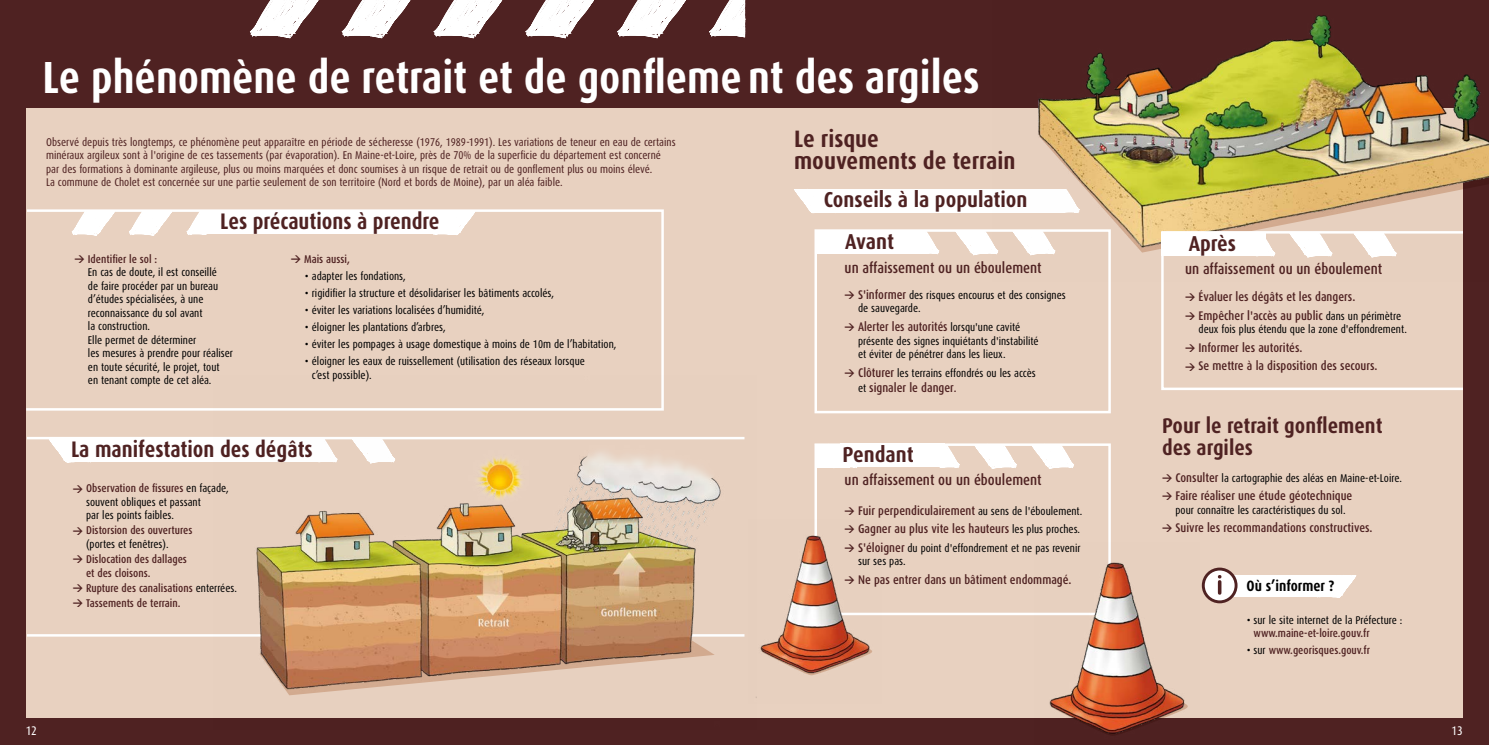
<style>
.page{position:relative;width:1489px;height:745px;background:#fff}
.page>*{position:absolute;margin:0;border:0;box-sizing:border-box;transform-origin:0 0}
.t1{font:700 45px "Dax Condensed";color:#fff}
.t2{font:700 23.75px/22.5px "Dax Condensed";color:#4f2222;scale:1.04 1}
.t3{font:700 22.5px "Dax Condensed";color:#4f2222}
.t4{font:700 21.62px "Dax Condensed";color:#4f2222;scale:1.04 1}
.t5{font:700 21.25px/22.5px "Dax Condensed";color:#4f2222;scale:1.04 1}
.t6{font:500 15px "Dax Condensed";color:#4f2222}
.t7{font:700 15px "Dax Condensed";color:#000}
.t8{font:500 12.5px/18.5px "Dax Condensed";color:#4f2222}
.t9{font:12.5px "Dax Condensed";color:#fff}
.t10{font:11.25px/13.5px "Dax Condensed";color:#000}
.t11{font:11.25px/13.5px "Dax Condensed";color:#4f2222}
.t12{font:500 11.25px/13.5px "Dax Condensed";color:#4f2222}
.s1{font-family:"DIN";font-weight:700;font-size:10px;color:#4f2222}
.s2{font-weight:500;color:#4f2222}
.s3{font-family:"DIN";font-weight:700;font-size:10px}
.s4{font-weight:500;font-size:12.5px;color:#4f2222}
.s5{font-weight:400;font-size:11.25px;color:#000}
.s6{font-size:11.25px}
.s7{font-weight:400;color:#000}
</style>
<div class="page">
<div style="left:0;top:0;width:744px;height:744px;background:#4f2222"></div>
<div style="left:26px;top:109px;width:718px;height:608px;background:#e8d1c0"></div>
<div style="left:744px;top:0;width:744px;height:744px;background:#4f2222"></div>
<div style="left:744px;top:109px;width:718px;height:608px;background:#e8d1c0"></div>
<svg style="left:26px;top:209px;width:638px;height:202px"></svg>
<div style="left:74px;top:438px;width:245px;height:23px;background:#fff"></div>
<svg style="left:27px;top:385px;width:80px;height:78px"></svg>
<hr style="left:27px;top:436px;width:717px;height:3px;background:#fff">
<hr style="left:27px;top:633px;width:717px;height:3px;background:#fff">
<img style="left:213px;top:375px;width:543px;height:343px">
<div style="left:819px;top:189px;width:243px;height:23px;background:#fff"></div>
<svg style="left:57px;top:0;width:795px;height:259px"></svg>
<svg style="left:902px;top:413px;width:186px;height:56px"></svg>
<div style="left:840px;top:443px;width:104px;height:24px;background:#fff"></div>
<svg style="left:814px;top:413px;width:58px;height:79px"></svg>
<div style="left:816px;top:444px;width:34px;height:23px;background:#fff"></div>
<div style="left:1219px;top:575px;width:113px;height:21px;background:#fff"></div>
<svg style="left:1302px;top:575px;width:55px;height:23px"></svg>
<svg style="left:1203px;top:568px;width:32px;height:33px"></svg>
<div style="left:1201px;top:567px;width:36px;height:36px;border:3px solid #4f2222;border-radius:50%"></div>
<svg style="left:1217px;top:574px;width:4px;height:20px"></svg>
<img style="left:992px;top:15px;width:496px;height:266px">
<div style="left:1161px;top:231px;width:302px;height:159px;border:2px solid #fff"></div>
<svg style="left:1217px;top:177px;width:194px;height:103px"></svg>
<div style="left:1161px;top:232px;width:104px;height:24px;background:#fff"></div>
<img style="left:1034px;top:542px;width:165px;height:192px">
<img style="left:748px;top:519px;width:133px;height:184px">
<div style="left:814px;top:229px;width:296px;height:184px;border:2px solid #fff"></div>
<svg style="left:881px;top:134px;width:327px;height:144px"></svg>
<div style="left:816px;top:231px;width:103px;height:23px;background:#fff"></div>
<h1 class="t1" style="left:43px;top:52px;width:938px">Le phénomène de retrait et de gonfleme nt des argiles</h1>
<h2 class="t2" style="left:794px;top:127px;width:214px">Le risque<br>mouvements de terrain</h2>
<p class="t11" style="left:46px;top:135px;width:631px">Observé depuis très longtemps, ce phénomène peut apparaître en période de sécheresse (1976, 1989-1991). Les variations de teneur en eau de certains minéraux argileux sont à l'origine de ces tassements (par évaporation). En Maine-et-Loire, près de 70% de la superficie du département est concerné par des formations à dominante argileuse, plus ou moins marquées et donc soumises à un risque de retrait ou de gonflement plus ou moins élevé.<br>La commune de Cholet est concernée sur une partie seulement de son territoire (Nord et bords de Moine), par un aléa faible.</p>
<h3 class="t4" style="left:823px;top:188px;width:197px">Conseils à la population</h3>
<h3 class="t3" style="left:220px;top:208px;width:221px">Les précautions à prendre</h3>
<p class="t10" style="left:88px;top:252px;width:147px;text-indent:-13px"><span class="s1">&gt;</span> <span class="s2">Identifier le sol :<br></span>En cas de doute, il est conseillé<br>de faire procéder par un bureau d’études spécialisées, à une reconnaissance du sol avant<br>la construction.<br>Elle permet de déterminer<br>les mesures à prendre pour réaliser en toute sécurité, le projet, tout<br>en tenant compte de cet aléa.</p>
<p class="t12" style="left:291px;top:252px;width:61px"><span class="s3">&gt;</span> Mais aussi,</p>
<h3 class="t4" style="left:845px;top:229px;width:48px">Avant</h3>
<h3 class="t6" style="left:844px;top:260px;width:198px">un affaissement ou un éboulement</h3>
<p class="t10" style="left:858px;top:288px;width:209px;text-indent:-13px"><span class="s1">&gt;</span> <span class="s4">S'informer</span> des risques encourus et des consignes de sauvegarde.</p>
<p class="t8" style="left:844px;top:317px;width:177px"><span class="s3">&gt;</span> Alerter les autorités <span class="s5">lorsqu'une cavité</span></p>
<p class="t10" style="left:858px;top:334px;width:182px">présente des signes inquiétants d'instabilité et éviter de pénétrer dans les lieux.</p>
<p class="t10" style="left:844px;top:366px;width:193px"><span class="s1">&gt;</span> <span class="s4">Clôturer</span> les terrains effondrés ou les accès</p>
<p class="t8" style="left:858px;top:378px;width:100px"><span class="s5">et</span> signaler le danger<span class="s6">.</span></p>
<p class="t10" style="left:305px;top:269px;width:102px">• adapter les fondations,</p>
<p class="t10" style="left:305px;top:286px;width:251px">• rigidifier la structure et désolidariser les bâtiments accolés,</p>
<p class="t10" style="left:305px;top:303px;width:181px">• éviter les variations localisées d’humidité,</p>
<p class="t10" style="left:305px;top:320px;width:142px">• éloigner les plantations d’arbres,</p>
<p class="t10" style="left:305px;top:337px;width:313px">• éviter les pompages à usage domestique à moins de 10m de l’habitation,</p>
<p class="t10" style="left:312px;top:354px;width:274px;text-indent:-7px">• éloigner les eaux de ruissellement (utilisation des réseaux lorsque c’est possible).</p>
<h3 class="t3" style="left:71px;top:436px;width:243px">La manifestation des dégâts</h3>
<p class="t10" style="left:86px;top:481px;width:144px;text-indent:-13px"><span class="s1">&gt;</span> <span class="s2">Observation de fissures</span> en façade, souvent obliques et passant<br>par les points faibles.</p>
<p class="t12" style="left:86px;top:523px;width:108px;text-indent:-13px"><span class="s3">&gt;</span> Distorsion des ouvertures <span class="s7">(portes et fenêtres).</span></p>
<p class="t12" style="left:86px;top:552px;width:102px;text-indent:-13px"><span class="s3">&gt;</span> Dislocation des dallages et des cloisons.</p>
<p class="t12" style="left:73px;top:580px;width:166px;line-height:15px"><span class="s3">&gt;</span> Rupture des canalisations <span class="s7">enterrées. </span><span class="s3">&gt;</span> Tassements de terrain.</p>
<h3 class="t4" style="left:842px;top:442px;width:70px">Pendant</h3>
<h3 class="t6" style="left:844px;top:471px;width:198px">un affaissement ou un éboulement</h3>
<p class="t8" style="left:844px;top:501px;width:239px"><span class="s3">&gt;</span> Fuir perpendiculairement <span class="s5">au sens de l'éboulement. </span><span class="s3">&gt;</span> Gagner au plus vite les hauteurs <span class="s5">les plus proches.</span></p>
<p class="t10" style="left:858px;top:541px;width:224px;text-indent:-13px"><span class="s1">&gt;</span> <span class="s4">S'éloigner</span> du point d'effondrement et ne pas revenir sur ses pas.</p>
<p class="t8" style="left:844px;top:570px;width:228px"><span class="s3">&gt;</span> Ne pas entrer dans un bâtiment endommagé.</p>
<h3 class="t4" style="left:1188px;top:231px;width:47px">Après</h3>
<h3 class="t6" style="left:1184px;top:260px;width:198px">un affaissement ou un éboulement</h3>
<p class="t8" style="left:1184px;top:287px;width:217px"><span class="s3">&gt;</span> Évaluer les dégâts et les dangers.<br><span class="s3">&gt;</span> Empêcher l'accès au public <span class="s5">dans un périmètre</span></p>
<p class="t10" style="left:1198px;top:322px;width:210px">deux fois plus étendu que la zone d'effondrement.</p>
<p class="t8" style="left:1184px;top:338px;width:194px"><span class="s3">&gt;</span> Informer les autorités.<br><span class="s3">&gt;</span> Se mettre à la disposition des secours.</p>
<h3 class="t5" style="left:1161px;top:414px;width:213px">Pour le retrait gonflement des argiles</h3>
<p class="t10" style="left:1161px;top:470px;width:241px"><span class="s1">&gt;</span> <span class="s4">Consulter</span> la cartographie des aléas en Maine-et-Loire.</p>
<p class="t8" style="left:1161px;top:486px;width:192px"><span class="s3">&gt;</span> Faire réaliser une étude géotechnique</p>
<p class="t10" style="left:1175px;top:502px;width:171px">pour connaître les caractéristiques du sol.</p>
<p class="t8" style="left:1161px;top:518px;width:212px"><span class="s3">&gt;</span> Suivre les recommandations constructives.</p>
<h3 class="t7" style="left:1246px;top:577px;width:89px">Où s’informer ?</h3>
<p class="t10" style="left:1246px;top:613px;width:157px">• sur le site internet de la Préfecture :</p>
<p class="t12" style="left:1253px;top:626px;width:117px">www.maine-et-loire.gouv.fr</p>
<p class="t12" style="left:1246px;top:643px;width:125px"><span class="s7">• sur</span> www.georisques.gouv.fr</p>
<p class="t9" style="left:26px;top:723px;width:13px">12</p>
<p class="t9" style="left:1451px;top:723px;width:13px">13</p>
</div>
